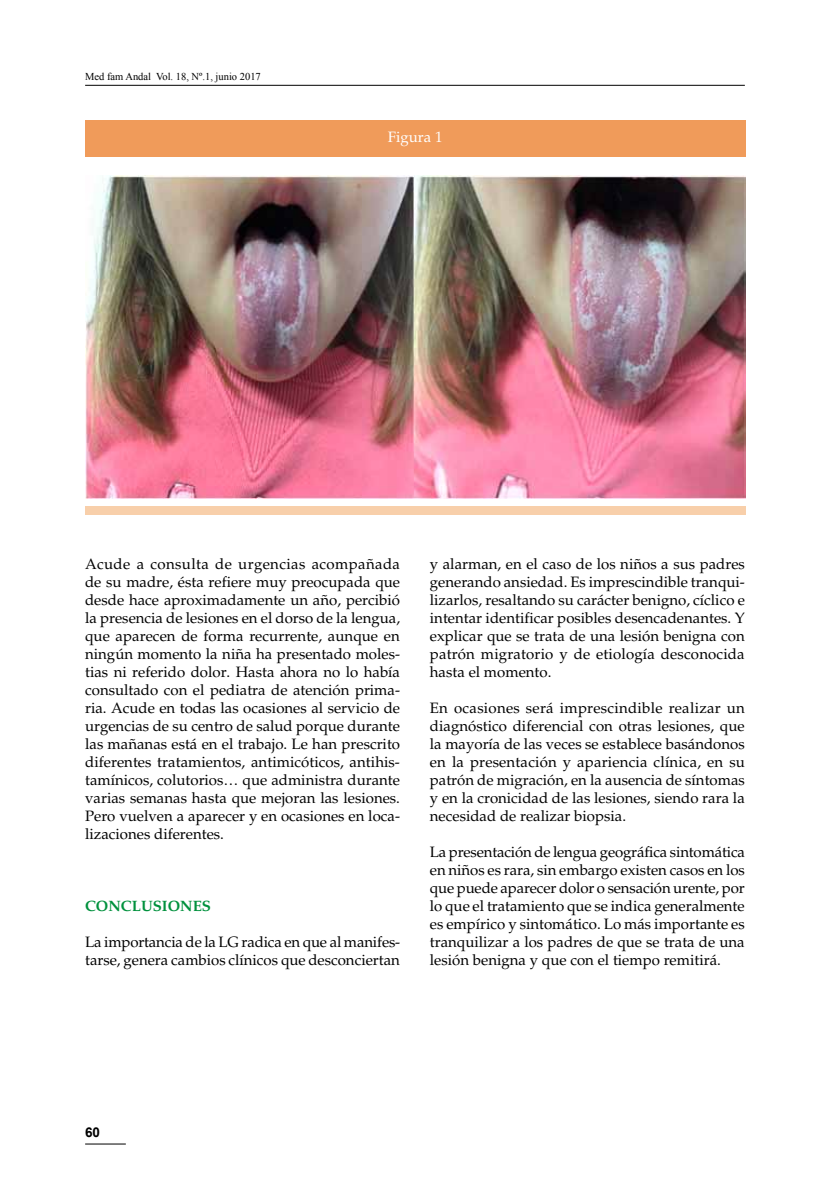
<style>
.page{position:relative;width:830px;height:1191px;background:#fff}
.page>*{position:absolute;margin:0;border:0;box-sizing:border-box;transform-origin:0 0}
.t1{font:15px/18px "Palatino";color:#000;text-align:justify}
.t2{font:700 15px "Palatino";color:#00913d}
.t3{font:15px "Palatino";color:#fff}
.t4{font:700 13.5px "Arial";color:#000}
.t5{font:10.5px "Times New Roman";color:#000}
</style>
<div class="page">
<hr style="left:85px;top:1143px;width:41px;height:1px;background:#000">
<hr style="left:85px;top:85px;width:659px;height:1px;background:#000">
<div style="left:85px;top:120px;width:660px;height:36px;background:#f09b5a"></div>
<div style="left:85px;top:506px;width:660px;height:9px;background:#f8cfaa"></div>
<img style="left:85px;top:175px;width:660px;height:323px">
<p class="t5" style="left:85px;top:70px;width:177px">Med fam Andal Vol. 18, Nº.1, junio 2017</p>
<p class="t3" style="left:387px;top:128px;width:56px">Figura 1</p>
<p class="t1" style="left:85px;top:555px;width:316px">Acude a consulta de urgencias acompañada de su madre, ésta refiere muy preocupada que desde hace aproximadamente un año, percibió la presencia de lesiones en el dorso de la lengua, que aparecen de forma recurrente, aunque en ningún momento la niña ha presentado moles&shy;tias ni referido dolor. Hasta ahora no lo había consultado con el pediatra de atención prima&shy;ria. Acude en todas las ocasiones al servicio de urgencias de su centro de salud porque durante las mañanas está en el trabajo. Le han prescrito diferentes tratamientos, antimicóticos, antihis&shy;tamínicos, colutorios… que administra durante varias semanas hasta que mejoran las lesiones.<br>Pero vuelven a aparecer y en ocasiones en loca&shy;lizaciones diferentes.</p>
<p class="t2" style="left:85px;top:897px;width:127px">CONCLUSIONES</p>
<p class="t1" style="left:85px;top:933px;width:316px">La importancia de la LG radica en que al manifes&shy;tarse, genera cambios clínicos que desconciertan</p>
<p class="t1" style="left:429px;top:555px;width:316px">y alarman, en el caso de los niños a sus padres generando ansiedad. Es imprescindible tranqui&shy;lizarlos, resaltando su carácter benigno, cíclico e intentar identificar posibles desencadenantes. Y explicar que se trata de una lesión benigna con patrón migratorio y de etiología desconocida hasta el momento.</p>
<p class="t1" style="left:429px;top:699px;width:316px">En ocasiones será imprescindible realizar un diagnóstico diferencial con otras lesiones, que la mayoría de las veces se establece basándonos en la presentación y apariencia clínica, en su patrón de migración, en la ausencia de síntomas y en la cronicidad de las lesiones, siendo rara la necesidad de realizar biopsia.</p>
<p class="t1" style="left:429px;top:843px;width:316px">La presentación de lengua geográfica sintomática en niños es rara, sin embargo existen casos en los que puede aparecer dolor o sensación urente, por lo que el tratamiento que se indica generalmente es empírico y sintomático. Lo más importante es tranquilizar a los padres de que se trata de una lesión benigna y que con el tiempo remitirá.</p>
<p class="t4" style="left:85px;top:1123px;width:17px">60</p>
</div>
